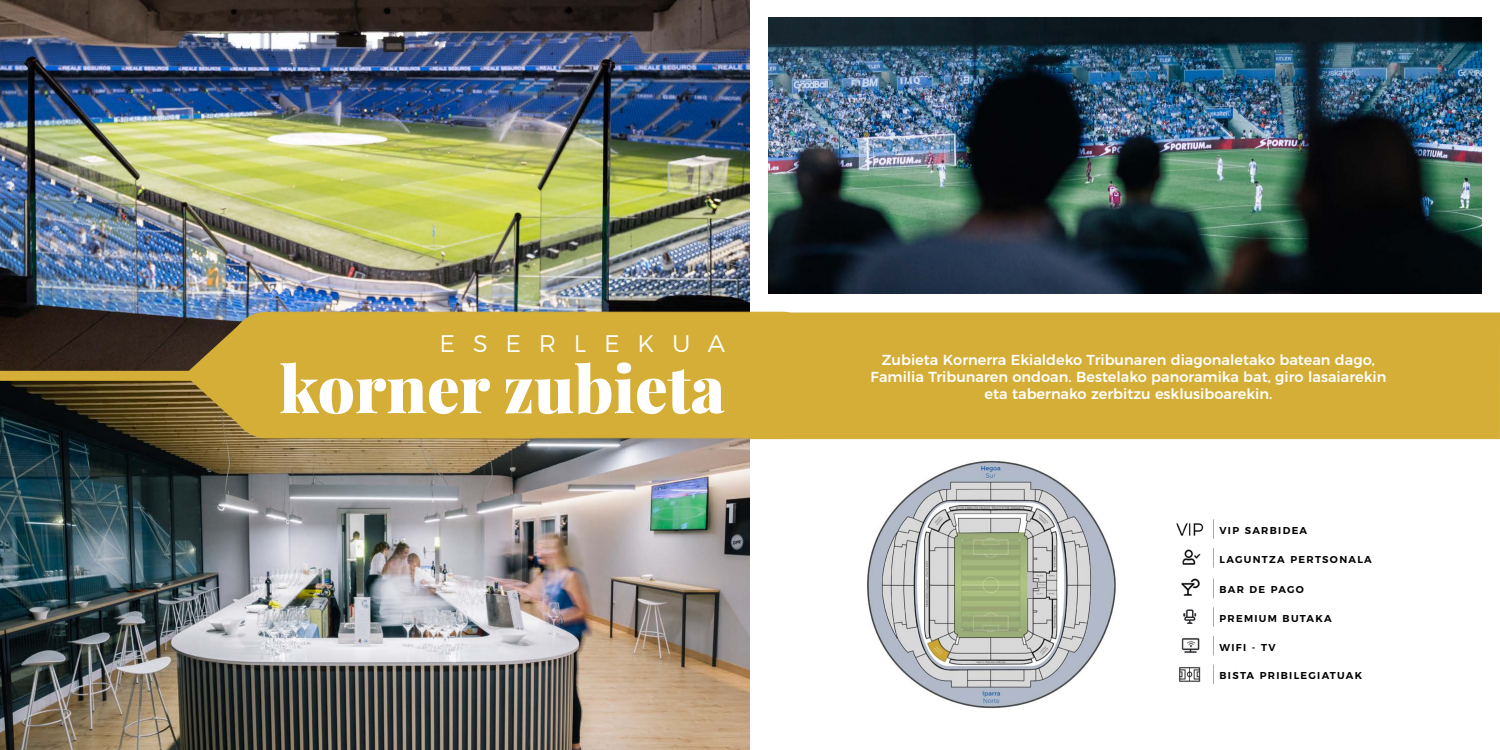
<style>
.page{position:relative;width:1500px;height:750px;background:#fff}
.page>*{position:absolute;margin:0;border:0;box-sizing:border-box;transform-origin:0 0}
.t1{font:900 65px "Playfair Display";color:#fff}
.t2{font:300 24px "Montserrat";letter-spacing:.74em;color:#fff}
.t3{font:500 14.5px/17.4px "Montserrat";color:#fff;text-align:center}
.t4{font:600 10px "Montserrat";letter-spacing:.13em;color:#000}
</style>
<div class="page">
<svg style="left:1213px;top:519px;width:1px;height:20px"></svg>
<svg style="left:1213px;top:548px;width:1px;height:20px"></svg>
<svg style="left:1213px;top:607px;width:1px;height:20px"></svg>
<svg style="left:1213px;top:636px;width:1px;height:20px"></svg>
<svg style="left:1213px;top:579px;width:1px;height:19px"></svg>
<svg style="left:1213px;top:664px;width:1px;height:20px"></svg>
<img style="left:0;top:0;width:750px;height:750px">
<div style="left:231px;top:312px;width:586px;height:126px;background:#d4ae36;border-radius:36px"></div>
<div style="left:231px;top:312px;width:587px;height:126px;border:1px solid #d4ae36;border-radius:36px"></div>
<div style="left:0;top:371px;width:244px;height:10px;background:#d4ae36"></div>
<svg style="left:184px;top:321px;width:60px;height:108px"></svg>
<div style="left:750px;top:313px;width:750px;height:126px;background:#d4ae36"></div>
<img style="left:867px;top:460px;width:249px;height:249px">
<img style="left:1176px;top:523px;width:28px;height:13px">
<img style="left:1182px;top:549px;width:19px;height:16px">
<img style="left:1183px;top:609px;width:14px;height:15px">
<img style="left:1181px;top:637px;width:19px;height:15px">
<img style="left:1181px;top:578px;width:19px;height:17px">
<img style="left:1179px;top:667px;width:22px;height:14px">
<img style="left:768px;top:18px;width:714px;height:276px">
<h2 class="t2" style="left:440px;top:324px;width:287px">ESERLEKUA</h2>
<h1 class="t1" style="left:279px;top:347px;width:447px">korner zubieta</h1>
<p class="t3" style="left:871px;top:350px;width:517px">Zubieta Kornerra Ekialdeko Tribunaren diagonaletako batean dago,<br>Familia Tribunaren ondoan. Bestelako panoramika bat, giro lasaiarekin eta tabernako zerbitzu esklusiboarekin.</p>
<p class="t4" style="left:1220px;top:522px;width:89px">VIP SARBIDEA</p>
<p class="t4" style="left:1220px;top:551px;width:154px">LAGUNTZA PERTSONALA</p>
<p class="t4" style="left:1220px;top:582px;width:86px">BAR DE PAGO</p>
<p class="t4" style="left:1220px;top:610px;width:114px">PREMIUM BUTAKA</p>
<p class="t4" style="left:1220px;top:639px;width:58px">WIFI - TV</p>
<p class="t4" style="left:1220px;top:667px;width:144px">BISTA PRIBILEGIATUAK</p>
</div>
